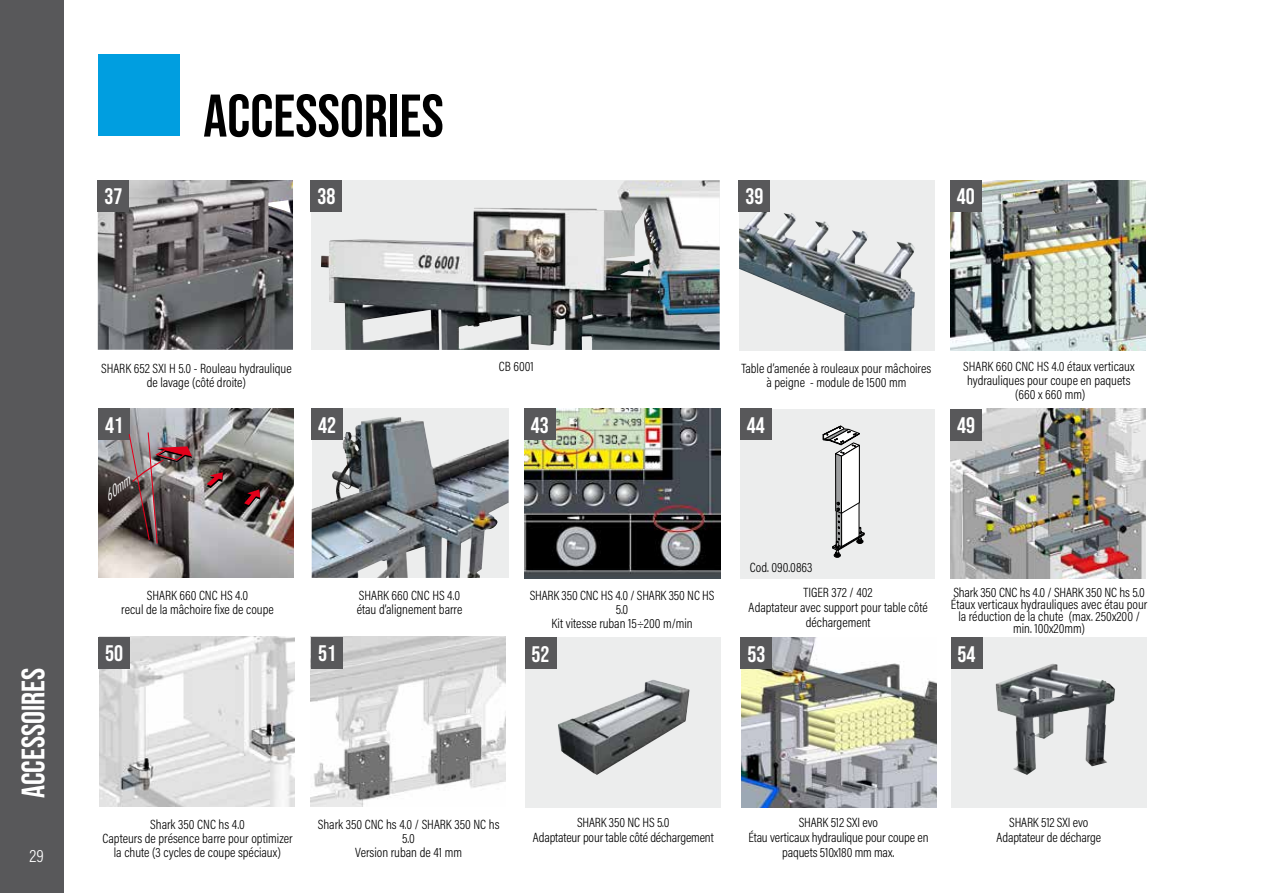
<style>
.page{position:relative;width:1263px;height:893px;background:#fff}
.page>*{position:absolute;margin:0;border:0;box-sizing:border-box;transform-origin:0 0}
.t1{font:60px "Bebas Neue";color:#000}
.t2{font:32.4px "Bebas Neue";color:#fff}
.t3{font:22.5px "Bebas Neue";color:#fff}
.t4{font:300 18px "Acumin Pro Cond";color:#fff}
.t5{font:italic 300 condensed 13.65px "Futura Std";color:#fff;scale:1.08 1}
.t6{font:300 13.5px/14px "Acumin Pro Cond";color:#000;text-align:center}
</style>
<div class="page">
<img style="left:524px;top:409px;width:197px;height:169px">
<div style="left:312px;top:409px;width:197px;height:169px;background:#eceded"></div>
<img style="left:312px;top:417px;width:197px;height:161px">
<img style="left:99px;top:409px;width:195px;height:168px">
<img style="left:99px;top:637px;width:195px;height:169px">
<img style="left:311px;top:637px;width:195px;height:169px">
<div style="left:739px;top:180px;width:195px;height:171px;background:#eceded"></div>
<img style="left:739px;top:211px;width:176px;height:140px">
<img style="left:950px;top:180px;width:196px;height:171px">
<img style="left:98px;top:180px;width:195px;height:170px">
<div style="left:311px;top:181px;width:409px;height:169px;background:#eceded"></div>
<img style="left:321px;top:181px;width:399px;height:169px">
<div style="left:98px;top:180px;width:31px;height:31px;background:#58585a"></div>
<div style="left:311px;top:180px;width:31px;height:31px;background:#58585a"></div>
<div style="left:739px;top:180px;width:31px;height:31px;background:#58585a"></div>
<div style="left:950px;top:180px;width:31px;height:31px;background:#58585a"></div>
<div style="left:524px;top:409px;width:31px;height:31px;background:#58585a"></div>
<div style="left:312px;top:409px;width:31px;height:31px;background:#58585a"></div>
<div style="left:312px;top:637px;width:31px;height:31px;background:#58585a"></div>
<div style="left:99px;top:54px;width:81px;height:81px;background:#009ee0"></div>
<div style="left:99px;top:409px;width:31px;height:31px;background:#58585a"></div>
<div style="left:99px;top:637px;width:31px;height:31px;background:#58585a"></div>
<div style="left:740px;top:409px;width:195px;height:169px;background:#eceded"></div>
<svg style="left:822px;top:426px;width:43px;height:131px"></svg>
<img style="left:951px;top:409px;width:194px;height:169px">
<div style="left:951px;top:409px;width:31px;height:31px;background:#58585a"></div>
<svg style="left:207px;top:472px;width:16px;height:16px"></svg>
<svg style="left:244px;top:489px;width:16px;height:18px"></svg>
<img style="left:129px;top:432px;width:63px;height:111px">
<div style="left:740px;top:409px;width:31px;height:31px;background:#58585a"></div>
<div style="left:525px;top:637px;width:196px;height:171px;background:#eceded"></div>
<img style="left:558px;top:680px;width:132px;height:95px">
<img style="left:741px;top:637px;width:195px;height:171px">
<div style="left:525px;top:637px;width:31px;height:32px;background:#58585a"></div>
<div style="left:741px;top:637px;width:31px;height:32px;background:#58585a"></div>
<div style="left:951px;top:637px;width:196px;height:171px;background:#eceded"></div>
<img style="left:995px;top:664px;width:120px;height:111px">
<div style="left:951px;top:637px;width:31px;height:32px;background:#58585a"></div>
<div style="left:0;top:0;width:64px;height:893px;background:#58585a"></div>
<h1 class="t1" style="left:203px;top:82px;width:242px">ACCESSORIES</h1>
<h3 class="t3" style="left:104px;top:184px;width:19px">37</h3>
<h3 class="t3" style="left:317px;top:184px;width:19px">38</h3>
<h3 class="t3" style="left:745px;top:184px;width:19px">39</h3>
<h3 class="t3" style="left:957px;top:184px;width:19px">40</h3>
<h2 class="t2" style="left:15px;top:798px;width:132px;rotate:-90deg">ACCESSOiRES</h2>
<h3 class="t4" style="left:30px;top:844px;width:16px">29</h3>
<p class="t6" style="left:499px;top:359px;width:36px">CB 6001</p>
<p class="t6" style="left:101px;top:361px;width:192px">SHARK 652 SXI H 5.0 - Rouleau hydraulique de lavage (côté droite)</p>
<p class="t6" style="left:741px;top:361px;width:191px">Table d’amenée à rouleaux pour mâchoires à peigne - module de 1500 mm</p>
<p class="t6" style="left:963px;top:359px;width:173px">SHARK 660 CNC HS 4.0 étaux verticaux hydrauliques pour coupe en paquets (660 x 660 mm)</p>
<h3 class="t3" style="left:105px;top:412px;width:19px">41</h3>
<h3 class="t3" style="left:318px;top:412px;width:19px">42</h3>
<h3 class="t3" style="left:531px;top:412px;width:19px">43</h3>
<h3 class="t3" style="left:747px;top:412px;width:19px">44</h3>
<h3 class="t3" style="left:957px;top:413px;width:19px">49</h3>
<p class="t5" style="left:100px;top:491px;width:28px;rotate:-38deg">60mm</p>
<p class="t6" style="left:750px;top:560px;width:64px">Cod. 090.0863</p>
<p class="t6" style="left:121px;top:588px;width:154px">SHARK 660 CNC HS 4.0<br>recul de la mâchoire fixe de coupe</p>
<p class="t6" style="left:357px;top:588px;width:107px;text-align:left">SHARK 660 CNC HS 4.0 étau d’alignement barre</p>
<p class="t6" style="left:530px;top:588px;width:186px">SHARK 350 CNC HS 4.0 / SHARK 350 NC HS<br>5.0<br>Kit vitesse ruban 15÷200 m/min</p>
<p class="t6" style="left:749px;top:584px;width:181px;line-height:15px">TIGER 372 / 402<br>Adaptateur avec support pour table côté déchargement</p>
<p class="t6" style="left:951px;top:586px;width:198px;line-height:12px">Shark 350 CNC hs 4.0 / SHARK 350 NC hs 5.0<br>Étaux verticaux hydrauliques avec étau pour la réduction de la chute (max. 250x200 / min. 100x20mm)</p>
<h3 class="t3" style="left:105px;top:640px;width:19px">50</h3>
<h3 class="t3" style="left:318px;top:640px;width:19px">51</h3>
<h3 class="t3" style="left:531px;top:641px;width:19px">52</h3>
<h3 class="t3" style="left:747px;top:641px;width:19px">53</h3>
<h3 class="t3" style="left:957px;top:641px;width:19px">54</h3>
<p class="t6" style="left:533px;top:815px;width:182px;line-height:15px">SHARK 350 NC HS 5.0<br>Adaptateur pour table côté déchargement</p>
<p class="t6" style="left:996px;top:815px;width:106px;line-height:15px">SHARK 512 SXI evo<br>Adaptateur de décharge</p>
<p class="t6" style="left:102px;top:817px;width:192px">Shark 350 CNC hs 4.0<br>Capteurs de présence barre pour optimizer la chute (3 cycles de coupe spéciaux)</p>
<p class="t6" style="left:748px;top:815px;width:182px;line-height:15px">SHARK 512 SXI evo<br>Étau verticaux hydraulique pour coupe en paquets 510x180 mm max.</p>
<p class="t6" style="left:318px;top:817px;width:183px">Shark 350 CNC hs 4.0 / SHARK 350 NC hs<br>5.0<br>Version ruban de 41 mm</p>
</div>
